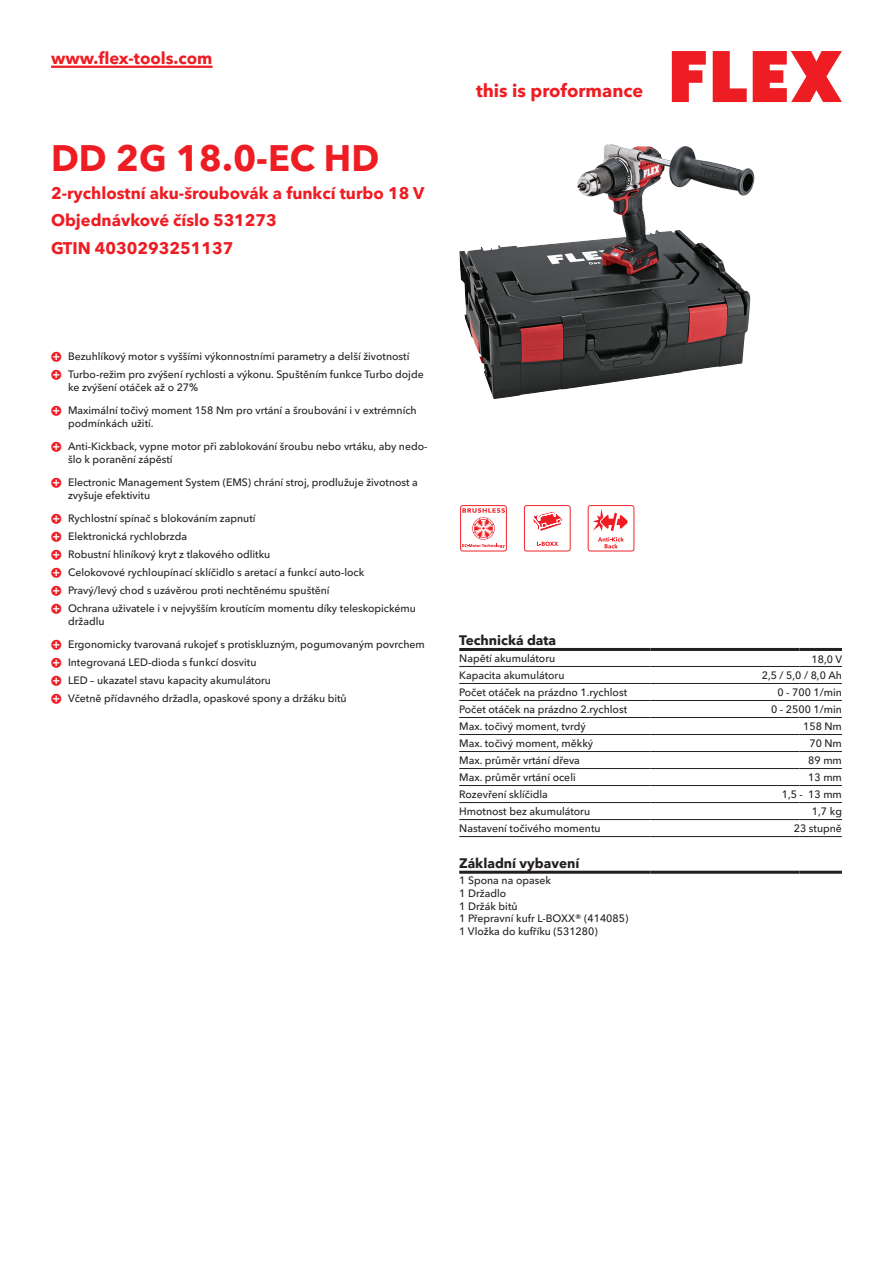
<style>
.page{position:relative;width:893px;height:1263px;background:#fff}
.page>*{position:absolute;margin:0;border:0;box-sizing:border-box;transform-origin:0 0}
.CB_AF_Product-name{font:700 36px "Avenir Next W1 G";color:#ee1d23}
.t1{font:700 18px "Avenir Next W1 G";color:#ee1d23}
.CB_AF_Product-short{font:700 16.5px "Avenir Next W1 G";color:#ee1d23}
.CB_AF_Order-number{font:700 16.5px "Avenir Next W1 G";color:#ee1d23}
.CB_AF_Table-headline{font:700 13.5px "Avenir Next W1 G";color:#231f20}
.CB_AF_Table-specific{font:500 10.5px/12.6px "Avenir Next W1 G";color:#231f20}
</style>
<div class="page">
<svg style="left:672px;top:51px;width:34px;height:51px"></svg>
<svg style="left:713px;top:51px;width:34px;height:51px"></svg>
<svg style="left:753px;top:51px;width:89px;height:51px"></svg>
<hr style="left:51px;top:66px;width:162px;height:2px;background:#ee1d23">
<img style="left:459px;top:144px;width:291px;height:255px">
<hr style="left:459px;top:666px;width:192px;height:1px;background:#231f20">
<hr style="left:651px;top:666px;width:148px;height:1px;background:#231f20">
<hr style="left:799px;top:666px;width:43px;height:1px;background:#231f20">
<hr style="left:459px;top:683px;width:192px;height:1px;background:#231f20">
<hr style="left:651px;top:683px;width:148px;height:1px;background:#231f20">
<hr style="left:799px;top:683px;width:43px;height:1px;background:#231f20">
<hr style="left:459px;top:700px;width:192px;height:1px;background:#231f20">
<hr style="left:651px;top:700px;width:148px;height:1px;background:#231f20">
<hr style="left:799px;top:700px;width:43px;height:1px;background:#231f20">
<hr style="left:459px;top:717px;width:192px;height:1px;background:#231f20">
<hr style="left:651px;top:717px;width:148px;height:1px;background:#231f20">
<hr style="left:799px;top:717px;width:43px;height:1px;background:#231f20">
<hr style="left:459px;top:734px;width:192px;height:1px;background:#231f20">
<hr style="left:651px;top:734px;width:148px;height:1px;background:#231f20">
<hr style="left:799px;top:734px;width:43px;height:1px;background:#231f20">
<hr style="left:459px;top:751px;width:192px;height:1px;background:#231f20">
<hr style="left:651px;top:751px;width:148px;height:1px;background:#231f20">
<hr style="left:799px;top:751px;width:43px;height:1px;background:#231f20">
<hr style="left:459px;top:768px;width:192px;height:1px;background:#231f20">
<hr style="left:651px;top:768px;width:148px;height:1px;background:#231f20">
<hr style="left:799px;top:768px;width:43px;height:1px;background:#231f20">
<hr style="left:459px;top:785px;width:192px;height:1px;background:#231f20">
<hr style="left:651px;top:785px;width:148px;height:1px;background:#231f20">
<hr style="left:799px;top:785px;width:43px;height:1px;background:#231f20">
<hr style="left:459px;top:802px;width:192px;height:1px;background:#231f20">
<hr style="left:651px;top:802px;width:148px;height:1px;background:#231f20">
<hr style="left:799px;top:802px;width:43px;height:1px;background:#231f20">
<hr style="left:459px;top:819px;width:192px;height:1px;background:#231f20">
<hr style="left:651px;top:819px;width:148px;height:1px;background:#231f20">
<hr style="left:799px;top:819px;width:43px;height:1px;background:#231f20">
<hr style="left:459px;top:836px;width:192px;height:1px;background:#231f20">
<hr style="left:651px;top:836px;width:148px;height:1px;background:#231f20">
<hr style="left:799px;top:836px;width:43px;height:1px;background:#231f20">
<hr style="left:459px;top:648px;width:192px;height:3px;background:#231f20">
<hr style="left:651px;top:648px;width:148px;height:3px;background:#231f20">
<hr style="left:799px;top:648px;width:43px;height:3px;background:#231f20">
<hr style="left:459px;top:871px;width:192px;height:3px;background:#231f20">
<hr style="left:651px;top:871px;width:148px;height:3px;background:#231f20">
<hr style="left:799px;top:871px;width:43px;height:3px;background:#231f20">
<svg style="left:460px;top:505px;width:47px;height:46px"></svg>
<svg style="left:524px;top:505px;width:47px;height:46px"></svg>
<svg style="left:588px;top:505px;width:46px;height:46px"></svg>
<h3 class="CB_AF_Product-short" style="left:51px;top:45px;width:163px">www.flex-tools.com</h3>
<p class="CB_AF_Product-name" style="left:51px;top:130px;width:330px">DD 2G 18.0-EC HD</p>
<p class="CB_AF_Product-short" style="left:51px;top:180px;width:375px">2-rychlostní aku-šroubovák a funkcí turbo 18 V</p>
<p class="CB_AF_Order-number" style="left:51px;top:207px;width:227px">Objednávkové číslo 531273</p>
<p class="CB_AF_Order-number" style="left:51px;top:235px;width:184px">GTIN 4030293251137</p>
<h2 class="t1" style="left:476px;top:77px;width:169px">this is proformance</h2>
<p class="CB_AF_Table-specific" style="left:68px;top:349px;width:343px">Bezuhlíkový motor s vyššími výkonnostními parametry a delší životností</p>
<p class="CB_AF_Table-specific" style="left:68px;top:367px;width:357px">Turbo-režim pro zvýšení rychlosti a výkonu. Spuštěním funkce Turbo dojde ke zvýšení otáček až o 27%</p>
<p class="CB_AF_Table-specific" style="left:68px;top:403px;width:350px">Maximální točivý moment 158 Nm pro vrtání a šroubování i v extrémních podmínkách užití.</p>
<p class="CB_AF_Table-specific" style="left:68px;top:439px;width:361px">Anti-Kickback, vypne motor při zablokování šroubu nebo vrtáku, aby nedo&shy;šlo k poranění zápěstí</p>
<p class="CB_AF_Table-specific" style="left:68px;top:475px;width:351px">Electronic Management System (EMS) chrání stroj, prodlužuje životnost a zvyšuje efektivitu</p>
<p class="CB_AF_Table-specific" style="left:68px;top:511px;width:189px">Rychlostní spínač s blokováním zapnutí</p>
<p class="CB_AF_Table-specific" style="left:68px;top:529px;width:121px">Elektronická rychlobrzda</p>
<p class="CB_AF_Table-specific" style="left:68px;top:547px;width:204px">Robustní hliníkový kryt z tlakového odlitku</p>
<p class="CB_AF_Table-specific" style="left:68px;top:565px;width:298px">Celokovové rychloupínací sklíčidlo s aretací a funkcí auto-lock</p>
<p class="CB_AF_Table-specific" style="left:68px;top:583px;width:263px">Pravý/levý chod s uzávěrou proti nechtěnému spuštění</p>
<p class="CB_AF_Table-specific" style="left:68px;top:601px;width:349px">Ochrana uživatele i v nejvyšším kroutícím momentu díky teleskopickému držadlu</p>
<p class="CB_AF_Table-specific" style="left:68px;top:637px;width:358px">Ergonomicky tvarovaná rukojeť s protiskluzným, pogumovaným povrchem</p>
<p class="CB_AF_Table-specific" style="left:68px;top:655px;width:190px">Integrovaná LED-dioda s funkcí dosvitu</p>
<p class="CB_AF_Table-specific" style="left:68px;top:673px;width:204px">LED – ukazatel stavu kapacity akumulátoru</p>
<p class="CB_AF_Table-specific" style="left:68px;top:691px;width:280px">Včetně přídavného držadla, opaskové spony a držáku bitů</p>
<p class="CB_AF_Table-headline" style="left:459px;top:630px;width:98px">Technická data</p>
<p class="CB_AF_Table-specific" style="left:459px;top:651px;width:97px">Napětí akumulátoru</p>
<p class="CB_AF_Table-specific" style="left:811px;top:652px;width:32px">18,0 V</p>
<p class="CB_AF_Table-specific" style="left:459px;top:668px;width:107px">Kapacita akumulátoru</p>
<p class="CB_AF_Table-specific" style="left:762px;top:668px;width:82px">2,5 / 5,0 / 8,0 Ah</p>
<p class="CB_AF_Table-specific" style="left:459px;top:685px;width:169px">Počet otáček na prázdno 1.rychlost</p>
<p class="CB_AF_Table-specific" style="left:777px;top:685px;width:66px">0 - 700 1/min</p>
<p class="CB_AF_Table-specific" style="left:459px;top:702px;width:169px">Počet otáček na prázdno 2.rychlost</p>
<p class="CB_AF_Table-specific" style="left:771px;top:702px;width:72px">0 - 2500 1/min</p>
<p class="CB_AF_Table-specific" style="left:459px;top:719px;width:128px">Max. točivý moment, tvrdý</p>
<p class="CB_AF_Table-specific" style="left:803px;top:719px;width:40px">158 Nm</p>
<p class="CB_AF_Table-specific" style="left:459px;top:736px;width:135px">Max. točivý moment, měkký</p>
<p class="CB_AF_Table-specific" style="left:809px;top:736px;width:34px">70 Nm</p>
<p class="CB_AF_Table-specific" style="left:459px;top:753px;width:122px">Max. průměr vrtání dřeva</p>
<p class="CB_AF_Table-specific" style="left:808px;top:753px;width:35px">89 mm</p>
<p class="CB_AF_Table-specific" style="left:459px;top:770px;width:118px">Max. průměr vrtání oceli</p>
<p class="CB_AF_Table-specific" style="left:808px;top:770px;width:35px">13 mm</p>
<p class="CB_AF_Table-specific" style="left:459px;top:787px;width:90px">Rozevření sklíčidla</p>
<p class="CB_AF_Table-specific" style="left:782px;top:787px;width:62px">1,5 - 13 mm</p>
<p class="CB_AF_Table-specific" style="left:459px;top:804px;width:132px">Hmotnost bez akumulátoru</p>
<p class="CB_AF_Table-specific" style="left:812px;top:804px;width:32px">1,7 kg</p>
<p class="CB_AF_Table-specific" style="left:459px;top:821px;width:143px">Nastavení točivého momentu</p>
<p class="CB_AF_Table-specific" style="left:794px;top:821px;width:50px">23 stupně</p>
<p class="CB_AF_Table-headline" style="left:459px;top:852px;width:122px">Základní vybavení</p>
<p class="CB_AF_Table-specific" style="left:459px;top:873px;width:171px">1 Spona na opasek<br>1 Držadlo<br>1 Držák bitů<br>1 Přepravní kufr L-BOXX® (414085)<br>1 Vložka do kufříku (531280)</p>
</div>
